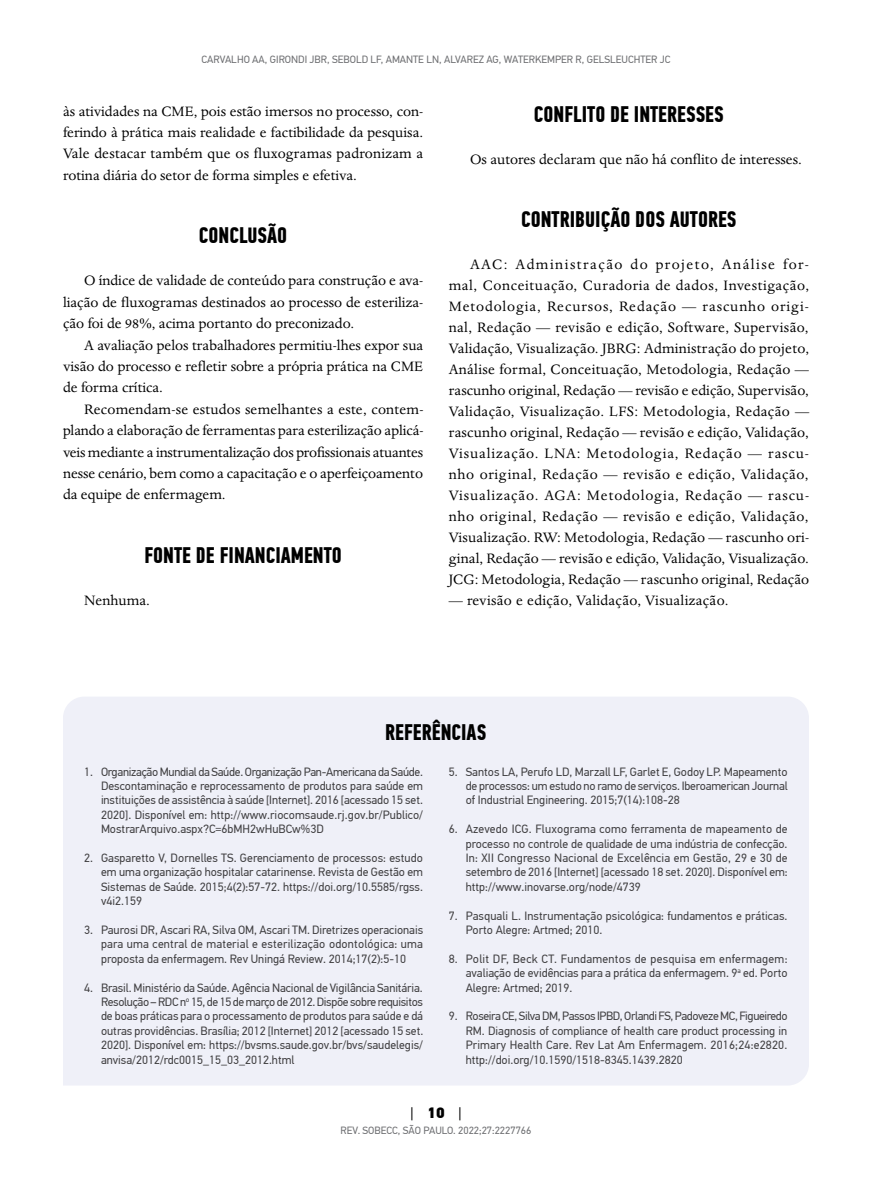
<style>
.page{position:relative;width:893px;height:1191px;background:#fff}
.page>*{position:absolute;margin:0;border:0;box-sizing:border-box;transform-origin:0 0}
.t1{font:700 22.5px "PF Din Text Comp Pro";color:#000}
.t2{font:15.75px/21px "Dante MT Std";color:#000;text-align:justify}
.t3{font:15.75px "Dante MT Std";letter-spacing:.02em;color:#000}
.t4{font:15px "PF Din Text Pro";color:#000}
.t5{font:12px/14.4px "PF Din Text Pro";color:#414042;text-align:justify}
.t6{font:10.5px "PF Din Text Pro";color:#6d6e71}
.s1{font-weight:900}
</style>
<div class="page">
<div style="left:63px;top:697px;width:746px;height:388px;background:#eff0f8"></div>
<p class="t6" style="left:201px;top:53px;width:470px">CARVALHO AA, GIRONDI JBR, SEBOLD LF, AMANTE LN, ALVAREZ AG, WATERKEMPER R, GELSLEUCHTER JC</p>
<h2 class="t2" style="left:63px;top:100px;width:362px">às atividades na CME, pois estão imersos no processo, con&shy;ferindo à prática mais realidade e factibilidade da pesquisa.<br>Vale destacar também que os fluxogramas padronizam a rotina diária do setor de forma simples e efetiva.</h2>
<h1 class="t1" style="left:199px;top:222px;width:90px">CONCLUSÃO</h1>
<h2 class="t2" style="left:63px;top:270px;width:362px;text-indent:21px">O índice de validade de conteúdo para construção e ava&shy;liação de fluxogramas destinados ao processo de esteriliza&shy;ção foi de 98%, acima portanto do preconizado.</h2>
<h2 class="t2" style="left:63px;top:334px;width:362px;text-indent:21px">A avaliação pelos trabalhadores permitiu-lhes expor sua visão do processo e refletir sobre a própria prática na CME de forma crítica.</h2>
<p class="t2" style="left:63px;top:398px;width:362px;text-indent:21px">Recomendam-se estudos semelhantes a este, contem&shy;plando a elaboração de ferramentas para esterilização aplicá&shy;veis mediante a instrumentalização dos profissionais atuantes nesse cenário, bem como a capacitação e o aperfeiçoamento da equipe de enfermagem.</p>
<h1 class="t1" style="left:144px;top:541px;width:199px">FONTE DE FINANCIAMENTO</h1>
<h2 class="t2" style="left:84px;top:590px;width:67px">Nenhuma.</h2>
<h1 class="t1" style="left:534px;top:101px;width:191px">CONFLITO DE INTERESSES</h1>
<h2 class="t2" style="left:470px;top:149px;width:333px">Os autores declaram que não há conflito de interesses.</h2>
<h1 class="t1" style="left:521px;top:206px;width:217px">CONTRIBUIÇÃO DOS AUTORES</h1>
<p class="t2" style="left:449px;top:254px;width:362px;text-indent:21px">AAC: Administração do projeto, Análise for&shy;mal, Conceituação, Curadoria de dados, Investigação, Metodologia, Recursos, Redação — rascunho origi&shy;nal, Redação — revisão e edição, Software, Supervisão, Validação, Visualização. JBRG: Administração do projeto, Análise formal, Conceituação, Metodologia, Redação — rascunho original, Redação — revisão e edição, Supervisão, Validação, Visualização. LFS: Metodologia, Redação — rascunho original, Redação — revisão e edição, Validação, Visualização. LNA: Metodologia, Redação — rascu&shy;nho original, Redação — revisão e edição, Validação, Visualização. AGA: Metodologia, Redação — rascu&shy;nho original, Redação — revisão e edição, Validação, Visualização. RW: Metodologia, Redação — rascunho ori&shy;ginal, Redação — revisão e edição, Validação, Visualização.<br>JCG: Metodologia, Redação — rascunho original, Redação</p>
<h2 class="t3" style="left:449px;top:591px;width:281px">— revisão e edição, Validação, Visualização.</h2>
<h1 class="t1" style="left:385px;top:719px;width:103px">REFERÊNCIAS</h1>
<p class="t5" style="left:101px;top:764px;width:324px;text-indent:-17px">1. Organização Mundial da Saúde. Organização Pan-Americana da Saúde.<br>Descontaminação e reprocessamento de produtos para saúde em instituições de assistência à saúde [Internet]. 2016 [acessado 15 set.<br>2020]. Disponível em: http://www.riocomsaude.rj.gov.br/Publico/ MostrarArquivo.aspx?C=6bMH2wHuBCw%3D</p>
<p class="t5" style="left:101px;top:850px;width:323px;text-indent:-17px">2. Gasparetto V, Dornelles TS. Gerenciamento de processos: estudo em uma organização hospitalar catarinense. Revista de Gestão em Sistemas de Saúde. 2015;4(2):57-72. https://doi.org/10.5585/rgss. v4i2.159</p>
<p class="t5" style="left:101px;top:922px;width:324px;text-indent:-17px">3. Paurosi DR, Ascari RA, Silva OM, Ascari TM. Diretrizes operacionais para uma central de material e esterilização odontológica: uma proposta da enfermagem. Rev Uningá Review. 2014;17(2):5-10</p>
<p class="t5" style="left:101px;top:980px;width:324px;text-indent:-17px">4. Brasil. Ministério da Saúde. Agência Nacional de Vigilância Sanitária.<br>Resolução – RDC n<sup>o</sup> 15, de 15 de março de 2012. Dispõe sobre requisitos de boas práticas para o processamento de produtos para saúde e dá outras providências. Brasília; 2012 [Internet] 2012 [acessado 15 set.<br>2020]. Disponível em: https://bvsms.saude.gov.br/bvs/saudelegis/ anvisa/2012/rdc0015_15_03_2012.html</p>
<p class="t5" style="left:466px;top:764px;width:323px;text-indent:-17px">5. Santos LA, Perufo LD, Marzall LF, Garlet E, Godoy LP. Mapeamento de processos: um estudo no ramo de serviços. Iberoamerican Journal of Industrial Engineering. 2015;7(14):108-28</p>
<p class="t5" style="left:466px;top:822px;width:324px;text-indent:-17px">6. Azevedo ICG. Fluxograma como ferramenta de mapeamento de processo no controle de qualidade de uma indústria de confecção.<br>In: XII Congresso Nacional de Excelência em Gestão, 29 e 30 de setembro de 2016 [Internet] [acessado 18 set. 2020]. Disponível em: http://www.inovarse.org/node/4739</p>
<p class="t5" style="left:466px;top:908px;width:323px;text-indent:-17px">7. Pasquali L. Instrumentação psicológica: fundamentos e práticas.<br>Porto Alegre: Artmed; 2010.</p>
<p class="t5" style="left:466px;top:951px;width:323px;text-indent:-17px">8. Polit DF, Beck CT. Fundamentos de pesquisa em enfermagem: avaliação de evidências para a prática da enfermagem. 9<sup>a</sup> ed. Porto Alegre: Artmed; 2019.</p>
<p class="t5" style="left:466px;top:1009px;width:323px;text-indent:-17px">9. Roseira CE, Silva DM, Passos IPBD, Orlandi FS, Padoveze MC, Figueiredo RM. Diagnosis of compliance of health care product processing in Primary Health Care. Rev Lat Am Enfermagem. 2016;24:e2820. http://doi.org/10.1590/1518-8345.1439.2820</p>
<p class="t4" style="left:410px;top:1103px;width:53px">| <span class="s1">10</span> |</p>
<p class="t6" style="left:340px;top:1124px;width:192px">REV. SOBECC, SÃO PAULO. 2022;27:2227766</p>
</div>
